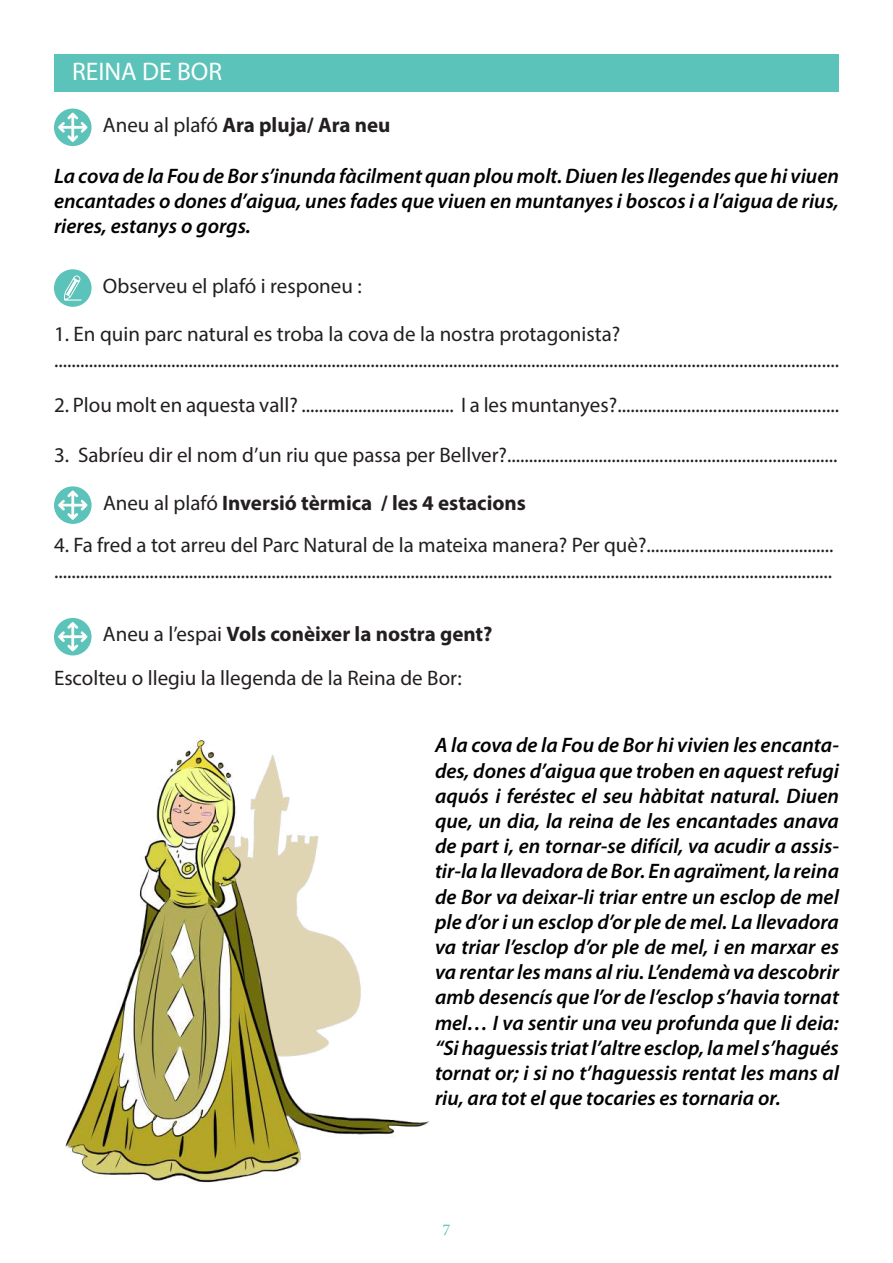
<style>
.page{position:relative;width:893px;height:1263px;background:#fff}
.page>*{position:absolute;margin:0;border:0;box-sizing:border-box;transform-origin:0 0}
.t1{font:25.5px "Myriad Pro";color:#fff}
.t2{font:21px/25.2px "Myriad Pro";color:#231f20}
.t3{font:italic 600 21px/25.2px "Myriad Pro";color:#000;text-align:justify}
.t4{font:700 21px "Myriad Pro";color:#231f20}
.t5{font:16.5px "Minion Pro";color:#5bc3b9}
.s1{font-weight:400}
.s2{font-weight:700}
</style>
<div class="page">
<div style="left:54px;top:54px;width:785px;height:38px;background:#5bc3b9"></div>
<div style="left:54px;top:109px;width:38px;height:37px;background:#5bc3b9;border-radius:50%"></div>
<svg style="left:58px;top:112px;width:30px;height:30px"></svg>
<div style="left:54px;top:269px;width:38px;height:38px;background:#5bc3b9;border-radius:50%"></div>
<svg style="left:64px;top:275px;width:17px;height:26px"></svg>
<div style="left:54px;top:618px;width:38px;height:37px;background:#5bc3b9;border-radius:50%"></div>
<svg style="left:58px;top:622px;width:30px;height:29px"></svg>
<img style="left:65px;top:740px;width:365px;height:443px">
<div style="left:54px;top:486px;width:38px;height:38px;background:#5bc3b9;border-radius:50%"></div>
<svg style="left:58px;top:490px;width:30px;height:30px"></svg>
<p class="t1" style="left:72px;top:56px;width:152px">REINA DE BOR</p>
<p class="t4" style="left:103px;top:111px;width:289px"><span class="s1">Aneu al plafó</span> Ara pluja/ Ara neu</p>
<p class="t3" style="left:54px;top:163px;width:786px">La cova de la Fou de Bor s’inunda fàcilment quan plou molt. Diuen les llegendes que hi viuen encantades o dones d’aigua, unes fades que viuen en muntanyes i boscos i a l’aigua de rius, rieres, estanys o gorgs.</p>
<p class="t2" style="left:103px;top:273px;width:260px">Observeu el plafó i responeu :</p>
<p class="t2" style="left:54px;top:321px;width:786px">1. En quin parc natural es troba la cova de la nostra protagonista? .....................................................................................................................................................................................</p>
<p class="t2" style="left:54px;top:391px;width:786px">2. Plou molt en aquesta vall? ................................... I a les muntanyes?...................................................</p>
<p class="t2" style="left:54px;top:442px;width:785px">3. Sabríeu dir el nom d’un riu que passa per Bellver?............................................................................</p>
<p class="t4" style="left:103px;top:489px;width:424px"><span class="s1">Aneu al plafó</span> Inversió tèrmica / les 4 estacions</p>
<p class="t2" style="left:54px;top:532px;width:781px">4. Fa fred a tot arreu del Parc Natural de la mateixa manera? Per què?........................................... ...................................................................................................................................................................................</p>
<p class="t2" style="left:54px;top:612px;width:440px;line-height:43.5px;text-indent:49px">Aneu a l’espai <span class="s2">Vols conèixer la nostra gent?<br></span>Escolteu o llegiu la llegenda de la Reina de Bor:</p>
<p class="t3" style="left:435px;top:732px;width:406px">A la cova de la Fou de Bor hi vivien les encanta&shy;des, dones d’aigua que troben en aquest refugi aquós i feréstec el seu hàbitat natural. Diuen que, un dia, la reina de les encantades anava de part i, en tornar-se difícil, va acudir a assis&shy;tir-la la llevadora de Bor. En agraïment, la reina de Bor va deixar-li triar entre un esclop de mel ple d’or i un esclop d’or ple de mel. La llevadora va triar l’esclop d’or ple de mel, i en marxar es va rentar les mans al riu. L’endemà va descobrir amb desencís que l’or de l’esclop s’havia tornat mel… I va sentir una veu profunda que li deia: “Si haguessis triat l’altre esclop, la mel s’hagués tornat or; i si no t’haguessis rentat les mans al riu, ara tot el que tocaries es tornaria or.</p>
<p class="t5" style="left:443px;top:1219px;width:9px">7</p>
</div>
